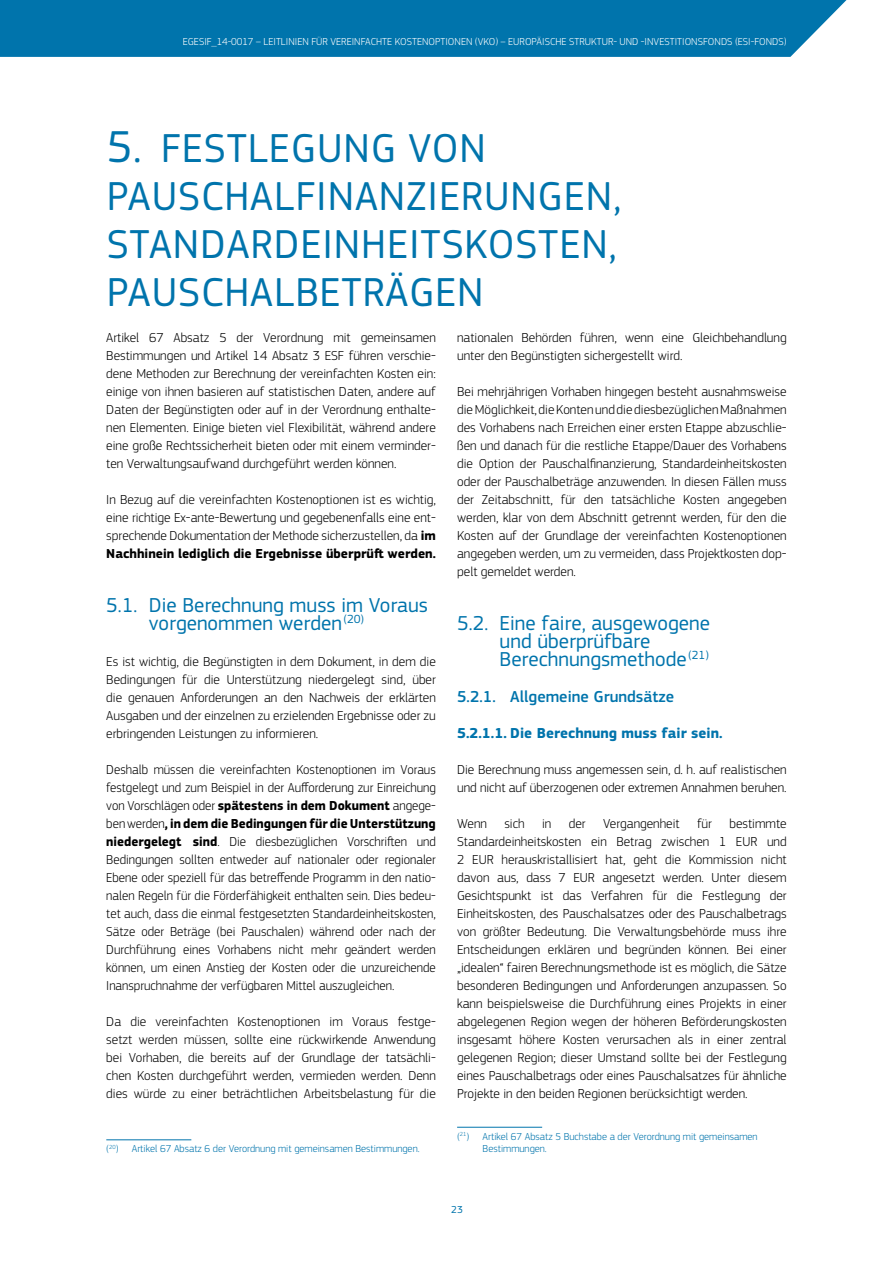
<style>
.page{position:relative;width:893px;height:1263px;background:#fff}
.page>*{position:absolute;margin:0;border:0;box-sizing:border-box;transform-origin:0 0}
.t1{font:42px/48px "EC Square Sans Pro";letter-spacing:.02em;color:#0074ac}
.t2{font:21px/18px "EC Square Sans Pro";color:#0074ac}
.t3{font:500 16.5px "EC Square Sans Pro";color:#0074ac}
.t4{font:700 15px "EC Square Sans Pro";color:#0074ac}
.t5{font:300 13.5px/18px "EC Square Sans Pro";color:#000;text-align:justify}
.t6{font:300 10.5px/12.6px "EC Square Sans Pro";color:#0074ac}
.t7{font:300 10.5px "EC Square Sans Pro";letter-spacing:.005em;color:#fff}
.t8{font:10.5px "EC Square Sans Pro";color:#0074ac}
.s1{font-size:46.5px}
.s2{font-weight:700}
</style>
<div class="page">
<div style="left:0;top:0;width:847px;height:57px;background:#0074ac"></div>
<hr style="left:106px;top:1139px;width:85px;height:1px;background:#0074ac">
<hr style="left:457px;top:1127px;width:85px;height:1px;background:#0074ac">
<p class="t7" style="left:183px;top:35px;width:605px">EGESIF_14-0017 – LEITLINIEN FÜR VEREINFACHTE KOSTENOPTIONEN (VKO) – EUROPÄISCHE STRUKTUR- UND -INVESTITIONSFONDS (ESI-FONDS)</p>
<h1 class="t1" style="left:107px;top:124px;width:516px"><span class="s1">5.</span> FESTLEGUNG VON<br>PAUSCHALFINANZIERUNGEN,<br>STANDARDEINHEITSKOSTEN,<br>PAUSCHALBETRÄGEN</h1>
<p class="t5" style="left:106px;top:328px;width:331px">Artikel 67 Absatz 5 der Verordnung mit gemeinsamen Bestimmungen und Artikel 14 Absatz 3 ESF führen verschie&shy;dene Methoden zur Berechnung der vereinfachten Kosten ein: einige von ihnen basieren auf statistischen Daten, andere auf Daten der Begünstigten oder auf in der Verordnung enthalte&shy;nen Elementen. Einige bieten viel Flexibilität, während andere eine große Rechtssicherheit bieten oder mit einem verminder&shy;ten Verwaltungsaufwand durchgeführt werden können.</p>
<p class="t5" style="left:106px;top:490px;width:331px">In Bezug auf die vereinfachten Kostenoptionen ist es wichtig, eine richtige Ex-ante-Bewertung und gegebenenfalls eine ent&shy;sprechende Dokumentation der Methode sicherzustellen, da <span class="s2">im Nachhinein lediglich die Ergebnisse überprüft werden.</span></p>
<h2 class="t2" style="left:149px;top:596px;width:281px;text-indent:-43px">5.1. Die Berechnung muss im Voraus vorgenommen werden<sup>(20)</sup></h2>
<p class="t5" style="left:106px;top:652px;width:331px">Es ist wichtig, die Begünstigten in dem Dokument, in dem die Bedingungen für die Unterstützung niedergelegt sind, über die genauen Anforderungen an den Nachweis der erklärten Ausgaben und der einzelnen zu erzielenden Ergebnisse oder zu erbringenden Leistungen zu informieren.</p>
<p class="t5" style="left:106px;top:760px;width:331px">Deshalb müssen die vereinfachten Kostenoptionen im Voraus festgelegt und zum Beispiel in der Aufforderung zur Einreichung von Vorschlägen oder <span class="s2">spätestens in dem Dokument</span> angege&shy;ben werden<span class="s2">, in dem die Bedingungen für die Unterstützung niedergelegt sind</span>. Die diesbezüglichen Vorschriften und Bedingungen sollten entweder auf nationaler oder regionaler Ebene oder speziell für das betreffende Programm in den natio&shy;nalen Regeln für die Förderfähigkeit enthalten sein. Dies bedeu&shy;tet auch, dass die einmal festgesetzten Standardeinheitskosten, Sätze oder Beträge (bei Pauschalen) während oder nach der Durchführung eines Vorhabens nicht mehr geändert werden können, um einen Anstieg der Kosten oder die unzureichende Inanspruchnahme der verfügbaren Mittel auszugleichen.</p>
<p class="t5" style="left:106px;top:1012px;width:331px">Da die vereinfachten Kostenoptionen im Voraus festge&shy;setzt werden müssen, sollte eine rückwirkende Anwendung bei Vorhaben, die bereits auf der Grundlage der tatsächli&shy;chen Kosten durchgeführt werden, vermieden werden. Denn dies würde zu einer beträchtlichen Arbeitsbelastung für die</p>
<p class="t5" style="left:457px;top:328px;width:331px">nationalen Behörden führen, wenn eine Gleichbehandlung unter den Begünstigten sichergestellt wird.</p>
<p class="t5" style="left:457px;top:382px;width:331px">Bei mehrjährigen Vorhaben hingegen besteht ausnahmsweise die Möglichkeit, die Konten und die diesbezüglichen Maßnahmen des Vorhabens nach Erreichen einer ersten Etappe abzuschlie&shy;ßen und danach für die restliche Etappe/Dauer des Vorhabens die Option der Pauschalfinanzierung, Standardeinheitskosten oder der Pauschalbeträge anzuwenden. In diesen Fällen muss der Zeitabschnitt, für den tatsächliche Kosten angegeben werden, klar von dem Abschnitt getrennt werden, für den die Kosten auf der Grundlage der vereinfachten Kostenoptionen angegeben werden, um zu vermeiden, dass Projektkosten dop&shy;pelt gemeldet werden.</p>
<h2 class="t2" style="left:500px;top:614px;width:212px;text-indent:-43px">5.2. Eine faire, ausgewogene und überprüfbare<br>Berechnungsmethode<sup>(21)</sup></h2>
<p class="t3" style="left:457px;top:687px;width:219px">5.2.1. Allgemeine Grundsätze</p>
<p class="t4" style="left:457px;top:724px;width:267px">5.2.1.1. Die Berechnung muss fair sein.</p>
<p class="t5" style="left:457px;top:760px;width:331px">Die Berechnung muss angemessen sein, d. h. auf realistischen und nicht auf überzogenen oder extremen Annahmen beruhen.</p>
<p class="t5" style="left:457px;top:814px;width:31px">Wenn</p>
<p class="t5" style="left:504px;top:814px;width:22px">sich</p>
<p class="t5" style="left:542px;top:814px;width:11px">in</p>
<p class="t5" style="left:569px;top:814px;width:18px">der</p>
<p class="t5" style="left:603px;top:814px;width:78px">Vergangenheit</p>
<p class="t5" style="left:697px;top:814px;width:16px">für</p>
<p class="t5" style="left:457px;top:814px;width:331px;text-indent:272px">bestimmte Standardeinheitskosten ein Betrag zwischen 1 EUR und 2 EUR herauskristallisiert hat, geht die Kommission nicht davon aus, dass 7 EUR angesetzt werden. Unter diesem Gesichtspunkt ist das Verfahren für die Festlegung der Einheitskosten, des Pauschalsatzes oder des Pauschalbetrags von größter Bedeutung. Die Verwaltungsbehörde muss ihre Entscheidungen erklären und begründen können. Bei einer „idealen“ fairen Berechnungsmethode ist es möglich, die Sätze besonderen Bedingungen und Anforderungen anzupassen. So kann beispielsweise die Durchführung eines Projekts in einer abgelegenen Region wegen der höheren Beförderungskosten insgesamt höhere Kosten verursachen als in einer zentral gelegenen Region; dieser Umstand sollte bei der Festlegung eines Pauschalbetrags oder eines Pauschalsatzes für ähnliche Projekte in den beiden Regionen berücksichtigt werden.</p>
<p class="t6" style="left:483px;top:1130px;width:276px;text-indent:-26px">(<sup>21</sup>) Artikel 67 Absatz 5 Buchstabe a der Verordnung mit gemeinsamen<br>Bestimmungen.</p>
<p class="t6" style="left:106px;top:1142px;width:315px">(<sup>20</sup>) Artikel 67 Absatz 6 der Verordnung mit gemeinsamen Bestimmungen.</p>
<p class="t8" style="left:451px;top:1203px;width:13px">23</p>
</div>
